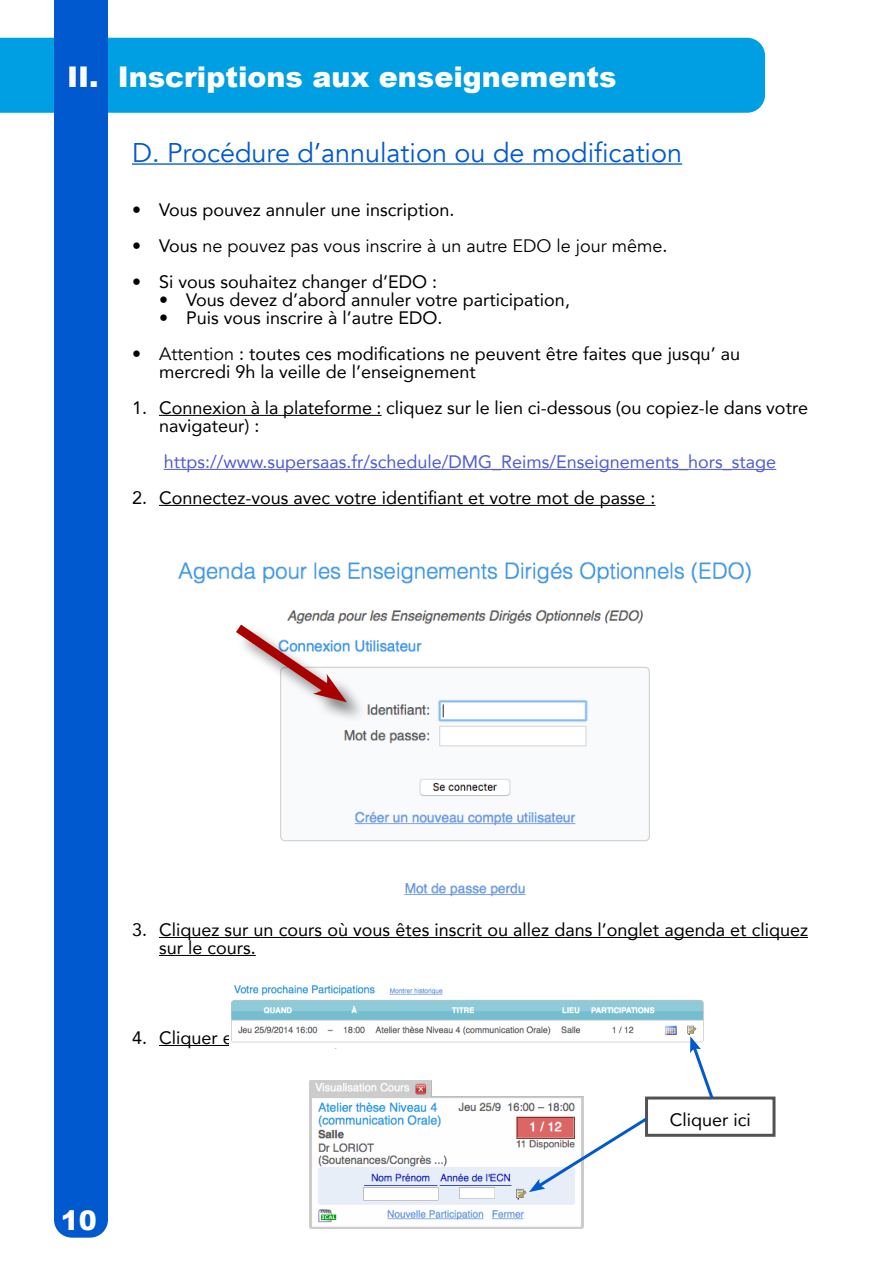
<style>
.page{position:relative;width:893px;height:1263px;background:#fff}
.page>*{position:absolute;margin:0;border:0;box-sizing:border-box;transform-origin:0 0}
.t1{font:900 28.5px "Arial";color:#fff}
.t2{font:27px "Avenir";color:#0059cf}
.t3{font:900 27px "Arial";color:#fff}
.t4{font:18px/18px "Avenir";color:#000}
.t5{font:18px "Avenir";color:#4f5cd6}
.t6{font:18px "Avenir";color:#000}
.s1{font-style:inherit}
</style>
<div class="page">
<img style="left:178px;top:561px;width:573px;height:336px">
<hr style="left:132px;top:163px;width:550px;height:2px;background:#0059cf">
<hr style="left:159px;top:415px;width:223px;height:1px;background:#000">
<hr style="left:164px;top:469px;width:612px;height:1px;background:#4f5cd6">
<hr style="left:159px;top:505px;width:496px;height:1px;background:#000">
<hr style="left:159px;top:937px;width:649px;height:1px;background:#000">
<hr style="left:159px;top:955px;width:97px;height:1px;background:#000">
<hr style="left:159px;top:1045px;width:377px;height:1px;background:#000">
<div style="left:236px;top:625px;width:131px;height:99px;background:#000;opacity:.5"></div>
<svg style="left:226px;top:616px;width:121px;height:88px"></svg>
<div style="left:0;top:38px;width:765px;height:75px;background:#009fe3"></div>
<div style="left:54px;top:0;width:54px;height:1238px;background:#0059cf"></div>
<img style="left:309px;top:1080px;width:275px;height:149px">
<img style="left:229px;top:985px;width:475px;height:61px">
<div style="left:645px;top:1096px;width:130px;height:41px;border:3px solid #525252"></div>
<svg style="left:690px;top:1036px;width:26px;height:64px"></svg>
<svg style="left:529px;top:1115px;width:121px;height:77px"></svg>
<h1 class="t1" style="left:67px;top:56px;width:551px">II. Inscriptions aux enseignements</h1>
<h2 class="t2" style="left:132px;top:137px;width:552px">D. Procédure d’annulation ou de modification</h2>
<p class="t4" style="left:132px;top:200px;width:324px">• Vous pouvez annuler une inscription.</p>
<p class="t6" style="left:132px;top:235px;width:537px"><span class="s1">• Vous</span> ne pouvez pas vous inscrire à un autre EDO le jour même<span class="s1">.</span></p>
<p class="t4" style="left:132px;top:272px;width:307px">• Si vous souhaitez changer d’EDO :</p>
<p class="t4" style="left:159px;top:290px;width:412px">• Vous devez d’abord annuler votre participation,</p>
<p class="t4" style="left:159px;top:308px;width:285px">• Puis vous inscrire à l’autre EDO.</p>
<p class="t4" style="left:159px;top:344px;width:582px;text-indent:-27px">• <span class="s1">Attention</span> : toutes ces modifications ne peuvent être faites que jusqu’ au mercredi 9h la veille de l’enseignement</p>
<p class="t4" style="left:159px;top:398px;width:650px;text-indent:-27px">1. Connexion à la plateforme : cliquez sur le lien ci-dessous (ou copiez-le dans votre navigateur) :</p>
<p class="t5" style="left:164px;top:447px;width:614px">https://www.supersaas.fr/schedule/DMG_Reims/Enseignements_hors_stage</p>
<p class="t4" style="left:132px;top:488px;width:525px">2. Connectez-vous avec votre identifiant et votre mot de passe :</p>
<p class="t4" style="left:159px;top:920px;width:650px;text-indent:-27px">3. Cliquez sur un cours où vous êtes inscrit ou allez dans l’onglet agenda et cliquez sur le cours.</p>
<h2 class="t3" style="left:61px;top:1201px;width:38px">10</h2>
<p class="t4" style="left:670px;top:1110px;width:82px">Cliquer ici</p>
</div>
